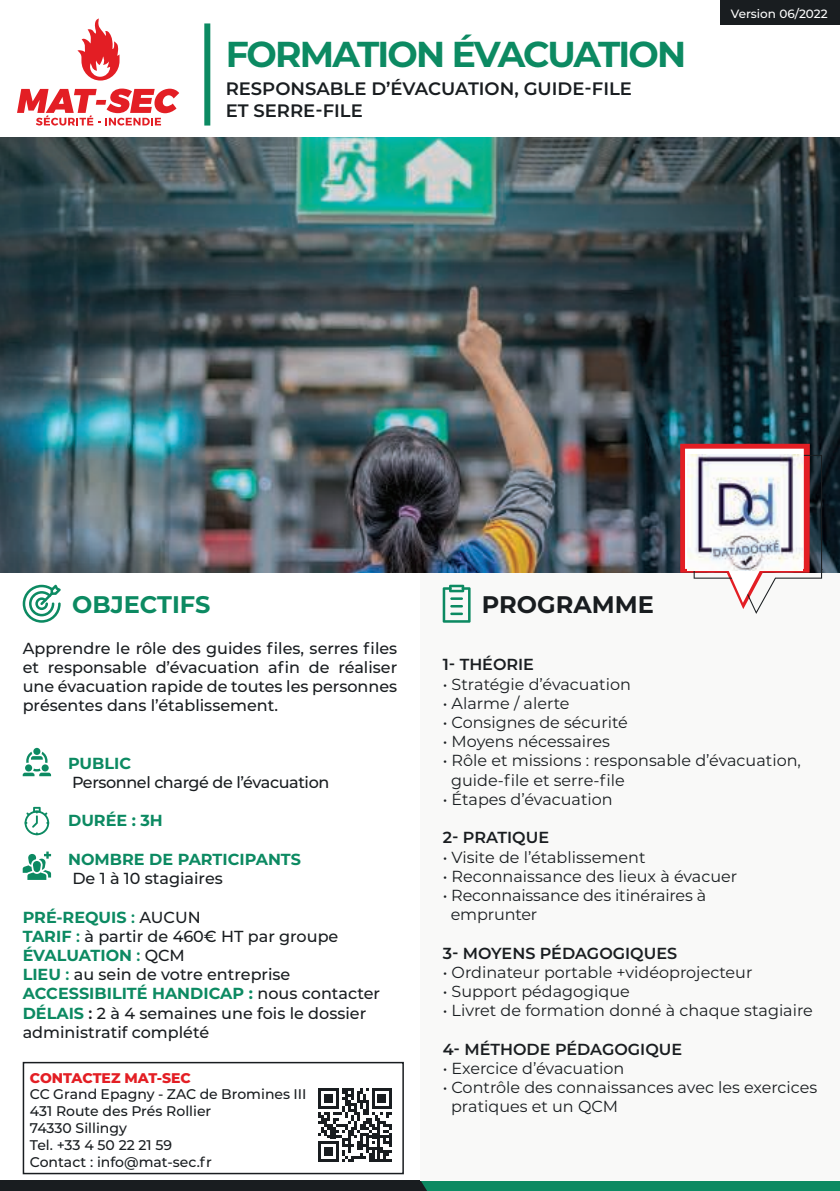
<style>
.page{position:relative;width:840px;height:1191px;background:#fff}
.page>*{position:absolute;margin:0;border:0;box-sizing:border-box;transform-origin:0 0}
.t1{font:700 36px "Montserrat";letter-spacing:-.05em;color:#0c8a62}
.t2{font:700 24px "Montserrat";color:#0c8a62}
.t3{font:700 24px "Montserrat";color:#191d20}
.t4{font:600 18px/21.6px "Montserrat";color:#191d20}
.t5{font:16px/19.2px "Montserrat";color:#191d20}
.t6{font:500 16px/19.2px "Montserrat";color:#191d20;text-align:justify}
.t7{font:600 16px "Montserrat";color:#191d20}
.t8{font:700 16px "Montserrat";color:#0c8a62}
.t9{font:500 16px "Montserrat";letter-spacing:-.025em;color:#191d20}
.t10{font:500 14px/16.8px "Montserrat";color:#191d20}
.t11{font:800 14px "Montserrat";color:#e31e24}
.t12{font:500 12px "Montserrat";color:#fff}
.s1{font-weight:700;color:#0c8a62}
.s2{font-weight:600;color:#0c8a62}
.s3{font-weight:600}
</style>
<div class="page">
<div style="left:0;top:1180px;width:832px;height:11px;background:#191d20"></div>
<svg style="left:420px;top:1180px;width:419px;height:11px"></svg>
<div style="left:420px;top:572px;width:419px;height:608px;background:#f9f9f8"></div>
<svg style="left:23px;top:585px;width:38px;height:37px"></svg>
<div style="left:33px;top:748px;width:7px;height:7px;background:#0c8a62;border-radius:50%"></div>
<svg style="left:23px;top:751px;width:28px;height:25px"></svg>
<svg style="left:25px;top:808px;width:24px;height:27px"></svg>
<svg style="left:23px;top:851px;width:28px;height:29px"></svg>
<svg style="left:442px;top:585px;width:28px;height:37px"></svg>
<img style="left:0;top:137px;width:839px;height:435px">
<div style="left:204px;top:23px;width:6px;height:103px;background:#0c8a62"></div>
<svg style="left:17px;top:89px;width:162px;height:37px"></svg>
<svg style="left:77px;top:18px;width:42px;height:63px"></svg>
<svg style="left:679px;top:444px;width:143px;height:170px"></svg>
<img style="left:686px;top:455px;width:116px;height:115px">
<div style="left:23px;top:1061px;width:380px;height:113px;border:2px solid #191d20"></div>
<svg style="left:318px;top:1088px;width:74px;height:74px"></svg>
<div style="left:720px;top:0;width:119px;height:24px;background:#191d20"></div>
<h1 class="t1" style="left:225px;top:35px;width:462px">FORMATION ÉVACUATION</h1>
<p class="t4" style="left:225px;top:78px;width:407px">RESPONSABLE D’ÉVACUATION, GUIDE-FILE<br>ET SERRE-FILE</p>
<p class="t12" style="left:730px;top:8px;width:98px">Version 06/2022</p>
<h2 class="t2" style="left:72px;top:591px;width:140px">OBJECTIFS</h2>
<p class="t6" style="left:23px;top:639px;width:376px">Apprendre le rôle des guides files, serres files et responsable d’évacuation afin de réaliser une évacuation rapide de toutes les personnes présentes dans l’établissement.</p>
<p class="t8" style="left:68px;top:754px;width:64px">PUBLIC</p>
<p class="t9" style="left:72px;top:774px;width:259px">Personnel chargé de l’évacuation</p>
<p class="t8" style="left:68px;top:812px;width:96px">DURÉE : 3H</p>
<p class="t8" style="left:68px;top:850px;width:234px">NOMBRE DE PARTICIPANTS</p>
<p class="t6" style="left:72px;top:869px;width:152px">De 1 à 10 stagiaires</p>
<p class="t6" style="left:23px;top:907px;width:359px;text-align:left"><span class="s1">PRÉ-REQUIS</span> <span class="s2">:</span> AUCUN<br><span class="s1">TARIF</span> <span class="s2">:</span> à partir de 460€ HT par groupe<br><span class="s1">ÉVALUATION</span> <span class="s2">:</span> QCM<br><span class="s1">LIEU</span> <span class="s2">:</span> au sein de votre entreprise<br><span class="s1">ACCESSIBILITÉ HANDICAP :</span> nous contacter<br><span class="s1">DÉLAIS</span> <span class="s3">:</span> 2 à 4 semaines une fois le dossier administratif complété</p>
<p class="t11" style="left:30px;top:1069px;width:162px">CONTACTEZ MAT-SEC</p>
<p class="t10" style="left:30px;top:1086px;width:278px">CC Grand Epagny - ZAC de Bromines III<br>431 Route des Prés Rollier<br>74330 Sillingy<br>Tel. +33 4 50 22 21 59<br>Contact : info@mat-sec.fr</p>
<h2 class="t3" style="left:481px;top:591px;width:173px">PROGRAMME</h2>
<p class="t7" style="left:442px;top:656px;width:93px">1- THÉORIE</p>
<p class="t5" style="left:442px;top:674px;width:190px">• Stratégie d’évacuation</p>
<p class="t5" style="left:442px;top:694px;width:128px">• Alarme / alerte</p>
<p class="t5" style="left:442px;top:713px;width:186px">• Consignes de sécurité</p>
<p class="t5" style="left:442px;top:732px;width:169px">• Moyens nécessaires</p>
<p class="t5" style="left:451px;top:751px;width:351px;text-indent:-8px">• Rôle et missions : responsable d’évacuation, guide-file et serre-file</p>
<p class="t5" style="left:442px;top:790px;width:171px">• Étapes d’évacuation</p>
<p class="t7" style="left:442px;top:829px;width:108px">2- PRATIQUE</p>
<p class="t5" style="left:442px;top:847px;width:204px">• Visite de l’établissement</p>
<p class="t5" style="left:442px;top:866px;width:296px">• Reconnaissance des lieux à évacuer</p>
<p class="t5" style="left:450px;top:886px;width:257px;text-indent:-8px">• Reconnaissance des itinéraires à emprunter</p>
<p class="t7" style="left:442px;top:944px;width:236px">3- MOYENS PÉDAGOGIQUES</p>
<p class="t5" style="left:442px;top:962px;width:311px">• Ordinateur portable +vidéoprojecteur</p>
<p class="t5" style="left:442px;top:982px;width:188px">• Support pédagogique</p>
<p class="t5" style="left:442px;top:1001px;width:371px">• Livret de formation donné à chaque stagiaire</p>
<p class="t7" style="left:442px;top:1040px;width:241px">4- MÉTHODE PÉDAGOGIQUE</p>
<p class="t5" style="left:442px;top:1058px;width:183px">• Exercice d’évacuation</p>
<p class="t5" style="left:451px;top:1078px;width:367px;text-indent:-8px">• Contrôle des connaissances avec les exercices pratiques et un QCM</p>
</div>
